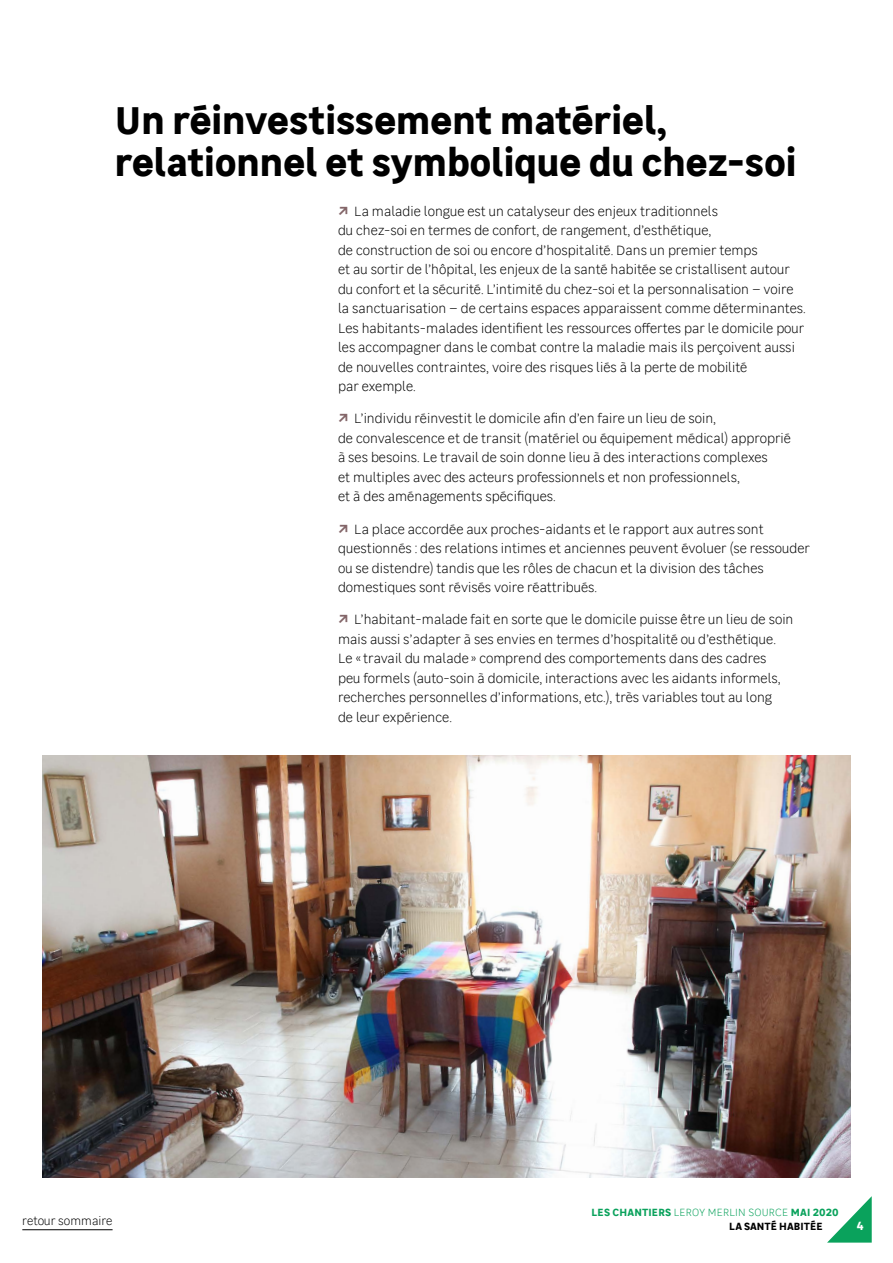
<style>
.page{position:relative;width:893px;height:1263px;background:#fff}
.page>*{position:absolute;margin:0;border:0;box-sizing:border-box;transform-origin:0 0}
.t1{font:700 39px/42px "Leroy Merlin Sans";color:#000}
.t2{font:300 13.5px/19.5px "Leroy Merlin Sans";color:#000}
.t3{font:300 12px "Leroy Merlin Sans";color:#000}
.t4{font:700 12px "Leroy Merlin Sans";color:#fff}
.t5{font:700 10.5px/13.5px "Leroy Merlin Sans";letter-spacing:.01em;color:#0aa25c}
.s1{font-weight:700;color:#836568}
.s2{font-weight:300}
.s3{color:#000}
</style>
<div class="page">
<hr style="left:22px;top:1229px;width:91px;height:1px;background:#000">
<svg style="left:827px;top:1196px;width:45px;height:46px"></svg>
<img style="left:43px;top:755px;width:807px;height:423px">
<h1 class="t1" style="left:115px;top:96px;width:683px">Un réinvestissement matériel, relationnel et symbolique du chez-soi</h1>
<p class="t2" style="left:338px;top:201px;width:469px"><span class="s1">↗</span> La maladie longue est un catalyseur des enjeux traditionnels<br>du chez-soi en termes de confort, de rangement, d’esthétique,<br>de construction de soi ou encore d’hospitalité. Dans un premier temps<br>et au sortir de l’hôpital, les enjeux de la santé habitée se cristallisent autour du confort et la sécurité. L’intimité du chez-soi et la personnalisation – voire la sanctuarisation – de certains espaces apparaissent comme déterminantes.<br>Les habitants-malades identifient les ressources offertes par le domicile pour les accompagner dans le combat contre la maladie mais ils perçoivent aussi de nouvelles contraintes, voire des risques liés à la perte de mobilité<br>par exemple.</p>
<p class="t2" style="left:338px;top:408px;width:454px"><span class="s1">↗</span> L’individu réinvestit le domicile afin d’en faire un lieu de soin,<br>de convalescence et de transit (matériel ou équipement médical) approprié à ses besoins. Le travail de soin donne lieu à des interactions complexes<br>et multiples avec des acteurs professionnels et non professionnels,<br>et à des aménagements spécifiques.</p>
<p class="t2" style="left:338px;top:518px;width:473px"><span class="s1">↗</span> La place accordée aux proches-aidants et le rapport aux autres sont questionnés : des relations intimes et anciennes peuvent évoluer (se ressouder ou se distendre) tandis que les rôles de chacun et la division des tâches domestiques sont révisés voire réattribués.</p>
<p class="t2" style="left:338px;top:609px;width:457px"><span class="s1">↗</span> L’habitant-malade fait en sorte que le domicile puisse être un lieu de soin mais aussi s’adapter à ses envies en termes d’hospitalité ou d’esthétique.<br>Le « travail du malade » comprend des comportements dans des cadres<br>peu formels (auto-soin à domicile, interactions avec les aidants informels, recherches personnelles d’informations, etc.), très variables tout au long<br>de leur expérience.</p>
<p class="t3" style="left:22px;top:1213px;width:92px">retour sommaire</p>
<p class="t5" style="left:729px;top:1205px;width:111px;text-indent:-138px">LES CHANTIERS <span class="s2">LEROY MERLIN SOURCE</span> MAI 2020<br><span class="s3">LA SANTÉ HABITÉE</span></p>
<p class="t4" style="left:857px;top:1216px;width:8px">4</p>
</div>
